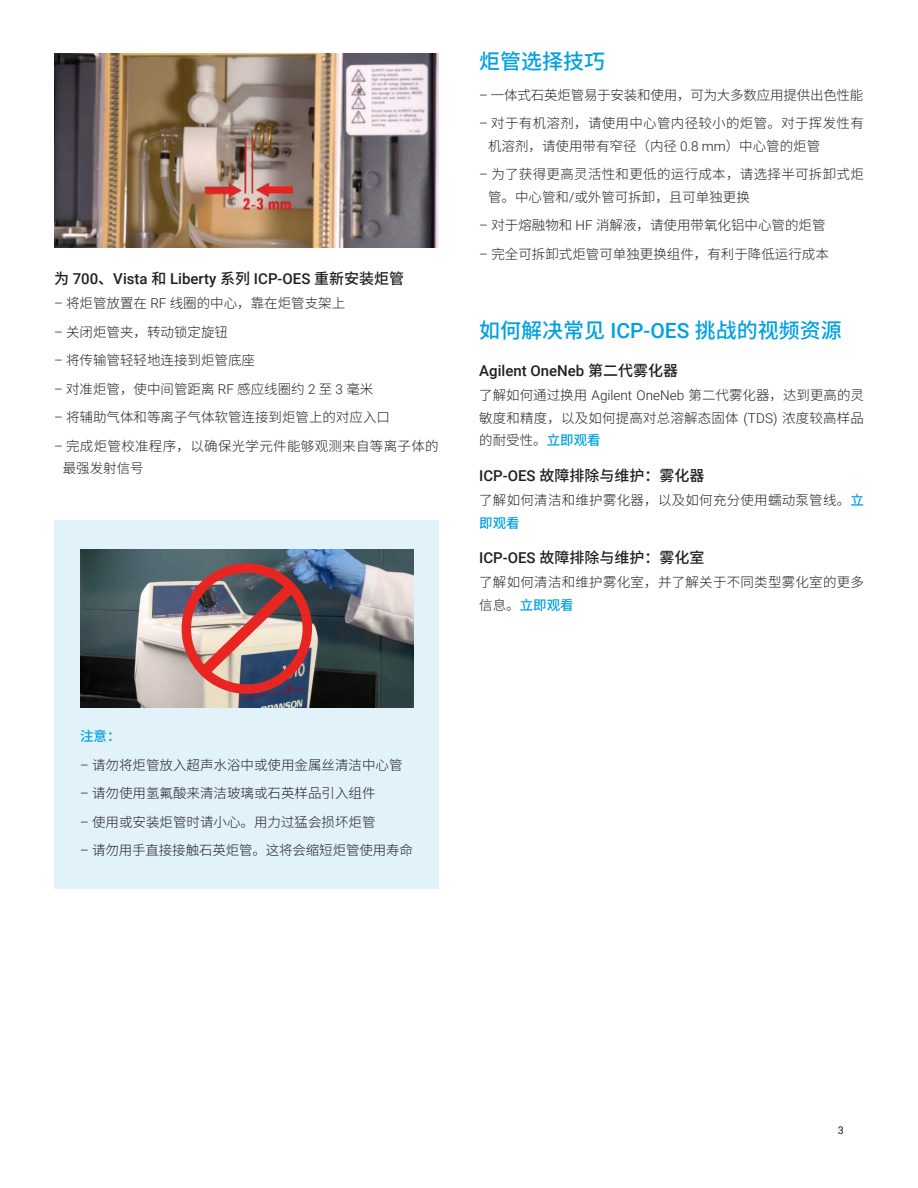
<style>
.page{position:relative;width:918px;height:1188px;background:#fff}
.page>*{position:absolute;margin:0;border:0;box-sizing:border-box;transform-origin:0 0}
.t1{font:500 21px "Noto Sans CJ Ksc";color:#00a1e3}
.t2{font:500 15px "Roboto";color:#231f20}
.t3{font:500 15px "Noto Sans CJ Ksc";color:#231f20}
.t4{font:300 13.5px/22.5px "Noto Sans CJ Ksc";color:#231f20;text-align:justify}
.t5{font:300 13.5px/22.5px "Noto Sans CJ Ksc";letter-spacing:.025em;color:#231f20}
.t6{font:300 13.5px/22.5px "Noto Sans CJ Ksc";letter-spacing:.02em;color:#231f20}
.t7{font:500 13.5px "Noto Sans CJ Ksc";color:#00a1e3}
.t8{font:10.5px "Roboto";color:#231f20}
.s1{font-family:"Noto Sans CJ Ksc"}
.s2{font-family:"Roboto"}
.s3{font-weight:500;color:#00a1e3}
</style>
<div class="page">
<img style="left:54px;top:53px;width:385px;height:195px">
<div style="left:54px;top:520px;width:385px;height:369px;background:#e1f2fb"></div>
<img style="left:80px;top:549px;width:334px;height:159px">
<div style="left:182px;top:563px;width:130px;height:131px;border:9px solid #e72621;border-radius:50%"></div>
<img style="left:187px;top:573px;width:119px;height:115px">
<p class="t2" style="left:54px;top:269px;width:352px"><span class="s1">为</span> 700<span class="s1">、</span>Vista <span class="s1">和</span> Liberty <span class="s1">系列</span> ICP-OES <span class="s1">重新安装炬管</span></p>
<p class="t4" style="left:54px;top:292px;width:293px"><span class="s2">–</span> 将炬管放置在 <span class="s2">RF</span> 线圈的中心，靠在炬管支架上</p>
<p class="t4" style="left:54px;top:321px;width:176px"><span class="s2">–</span> 关闭炬管夹，转动锁定旋钮</p>
<p class="t4" style="left:54px;top:349px;width:203px"><span class="s2">–</span> 将传输管轻轻地连接到炬管底座</p>
<p class="t4" style="left:54px;top:378px;width:321px"><span class="s2">–</span> 对准炬管，使中间管距离 <span class="s2">RF</span> 感应线圈约 <span class="s2">2</span> 至 <span class="s2">3</span> 毫米</p>
<p class="t4" style="left:54px;top:406px;width:338px"><span class="s2">–</span> 将辅助气体和等离子气体软管连接到炬管上的对应入口</p>
<p class="t5" style="left:63px;top:435px;width:377px;text-indent:-9px"><span class="s2">–</span> 完成炬管校准程序，以确保光学元件能够观测来自等离子体的最强发射信号</p>
<h1 class="t1" style="left:479px;top:49px;width:127px">炬管选择技巧</h1>
<p class="t4" style="left:479px;top:84px;width:386px"><span class="s2">–</span> 一体式石英炬管易于安装和使用，可为大多数应用提供出色性能</p>
<p class="t5" style="left:488px;top:113px;width:377px;text-indent:-9px"><span class="s2">–</span> 对于有机溶剂，请使用中心管内径较小的炬管。对于挥发性有机溶剂，请使用带有窄径（内径 <span class="s2">0.8 mm</span>）中心管的炬管</p>
<p class="t5" style="left:488px;top:164px;width:377px;text-indent:-9px"><span class="s2">–</span> 为了获得更高灵活性和更低的运行成本，请选择半可拆卸式炬管。中心管和<span class="s2">/</span>或外管可拆卸，且可单独更换</p>
<p class="t4" style="left:479px;top:215px;width:348px"><span class="s2">–</span> 对于熔融物和 <span class="s2">HF</span> 消解液，请使用带氧化铝中心管的炬管</p>
<p class="t4" style="left:479px;top:243px;width:351px"><span class="s2">–</span> 完全可拆卸式炬管可单独更换组件，有利于降低运行成本</p>
<h1 class="t1" style="left:479px;top:319px;width:364px">如何解决常见 <span class="s2">ICP-OES</span> 挑战的视频资源</h1>
<p class="t2" style="left:479px;top:361px;width:200px">Agilent OneNeb <span class="s1">第二代雾化器</span></p>
<p class="t4" style="left:479px;top:384px;width:386px">了解如何通过换用 <span class="s2">Agilent OneNeb</span> 第二代雾化器，达到更高的灵敏度和精度，以及如何提高对总溶解态固体 <span class="s2">(TDS)</span> 浓度较高样品的耐受性。<span class="s3">立即观看</span></p>
<p class="t3" style="left:479px;top:467px;width:227px"><span class="s2">ICP-OES</span> 故障排除与维护：雾化器</p>
<p class="t6" style="left:479px;top:489px;width:386px">了解如何清洁和维护雾化器，以及如何充分使用蠕动泵管线。<span class="s3">立即观看</span></p>
<p class="t3" style="left:479px;top:549px;width:227px"><span class="s2">ICP-OES</span> 故障排除与维护：雾化室</p>
<p class="t6" style="left:479px;top:571px;width:386px">了解如何清洁和维护雾化室，并了解关于不同类型雾化室的更多信息。<span class="s3">立即观看</span></p>
<p class="t7" style="left:80px;top:729px;width:42px">注意：</p>
<p class="t4" style="left:80px;top:754px;width:324px"><span class="s2">–</span> 请勿将炬管放入超声水浴中或使用金属丝清洁中心管</p>
<p class="t4" style="left:80px;top:782px;width:297px"><span class="s2">–</span> 请勿使用氢氟酸来清洁玻璃或石英样品引入组件</p>
<p class="t4" style="left:80px;top:811px;width:297px"><span class="s2">–</span> 使用或安装炬管时请小心。用力过猛会损坏炬管</p>
<p class="t4" style="left:80px;top:839px;width:334px"><span class="s2">–</span> 请勿用手直接接触石英炬管。这将会缩短炬管使用寿命</p>
<p class="t8" style="left:838px;top:1123px;width:7px">3</p>
</div>
